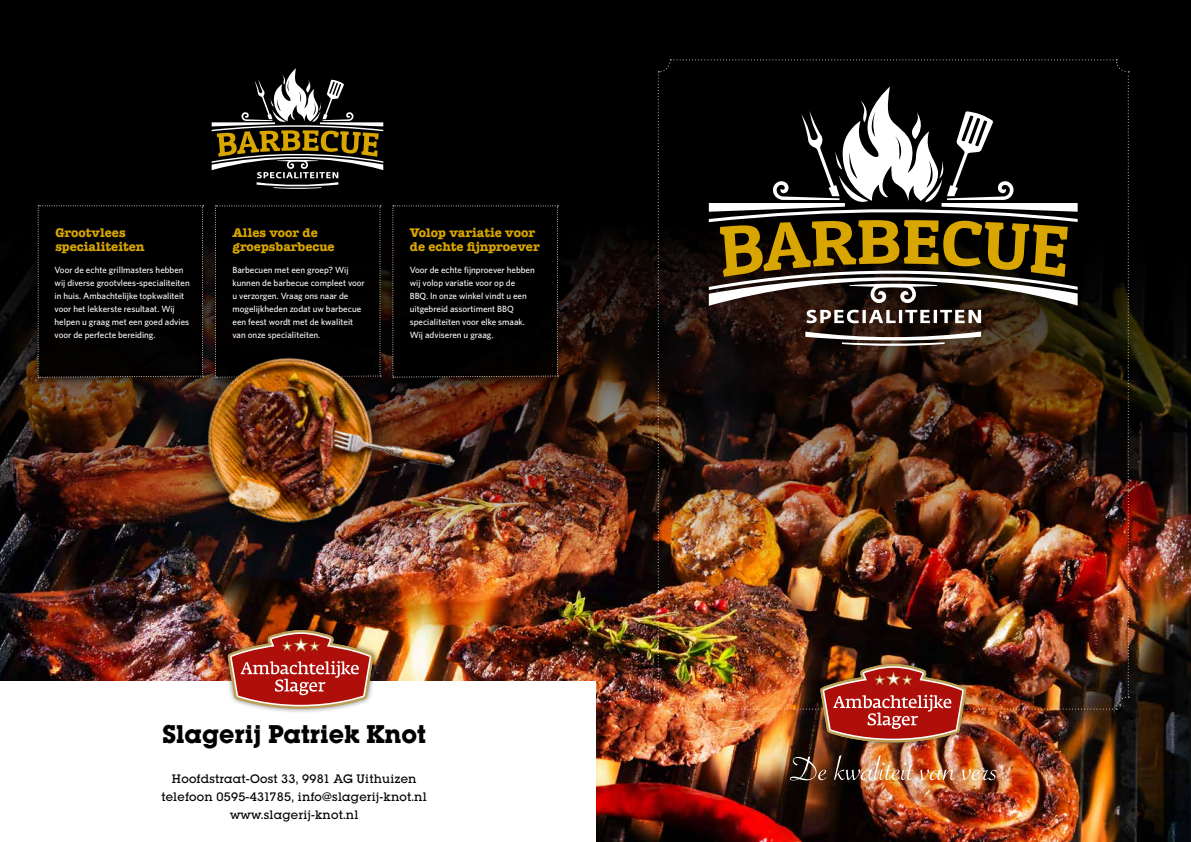
<style>
.page{position:relative;width:1191px;height:842px;background:#fff}
.page>*{position:absolute;margin:0;border:0;box-sizing:border-box;transform-origin:0 0}
.t1{font:700 25px "Lubalin Graph Std";color:#000}
.t2{font:700 13px/14px "American Typewriter";color:#d9a500}
.t3{font:500 12px/18px "Lubalin Graph Std";letter-spacing:.02em;color:#000;text-align:center}
.t4{font:500 9px/13px "Whitney";color:#fff}
</style>
<div class="page">
<img style="left:0;top:591px;width:1191px;height:251px">
<div style="left:0;top:681px;width:595px;height:161px;background:#fff"></div>
<img style="left:0;top:0;width:1191px;height:591px">
<div style="left:385px;top:204px;width:180px;height:186px;background:#000;opacity:.6"></div>
<div style="left:392px;top:206px;width:166px;height:172px;background:#000"></div>
<div style="left:651px;top:58px;width:484px;height:664px;background:#000;opacity:.6"></div>
<div style="left:208px;top:204px;width:180px;height:186px;background:#000;opacity:.6"></div>
<div style="left:215px;top:206px;width:166px;height:82px;background:#000"></div>
<div style="left:33px;top:204px;width:174px;height:181px;background:#000;opacity:.6"></div>
<div style="left:38px;top:205px;width:166px;height:173px;background:#010000"></div>
<img style="left:136px;top:288px;width:344px;height:315px">
<svg style="left:212px;top:68px;width:171px;height:121px;background:#3f3a2b"></svg>
<img style="left:658px;top:59px;width:471px;height:686px">
<div style="left:762px;top:726px;width:262px;height:86px;background:#000;opacity:.9"></div>
<img style="left:790px;top:755px;width:206px;height:25px">
<div style="left:223px;top:625px;width:156px;height:89px;background:#000;opacity:.5"></div>
<img style="left:223px;top:627px;width:148px;height:85px">
<h2 class="t2" style="left:55px;top:225px;width:91px">Grootvlees specialiteiten</h2>
<h2 class="t2" style="left:232px;top:225px;width:104px">Alles voor de groepsbarbecue</h2>
<h2 class="t2" style="left:410px;top:225px;width:131px">Volop variatie voor de echte fijnproever</h2>
<p class="t4" style="left:55px;top:263px;width:137px">Voor de echte grillmasters hebben wij diverse grootvlees-specialiteiten in huis. Ambachtelijke topkwaliteit voor het lekkerste resultaat. Wij helpen u graag met een goed advies voor de perfecte bereiding.</p>
<p class="t4" style="left:232px;top:264px;width:134px">Barbecuen met een groep? Wij kunnen de barbecue compleet voor u verzorgen. Vraag ons naar de mogelijkheden zodat uw barbecue een feest wordt met de kwaliteit van onze specialiteiten.</p>
<p class="t4" style="left:410px;top:264px;width:127px">Voor de echte fijnproever hebben wij volop variatie voor op de<br>BBQ. In onze winkel vindt u een uitgebreid assortiment BBQ specialiteiten voor elke smaak.<br>Wij adviseren u graag.</p>
<h1 class="t1" style="left:162px;top:718px;width:265px">Slagerij Patriek Knot</h1>
<h3 class="t3" style="left:162px;top:770px;width:267px">Hoofdstraat-Oost 33, 9981 AG Uithuizen telefoon 0595-431785, info@slagerij-knot.nl www.slagerij-knot.nl</h3>
</div>
